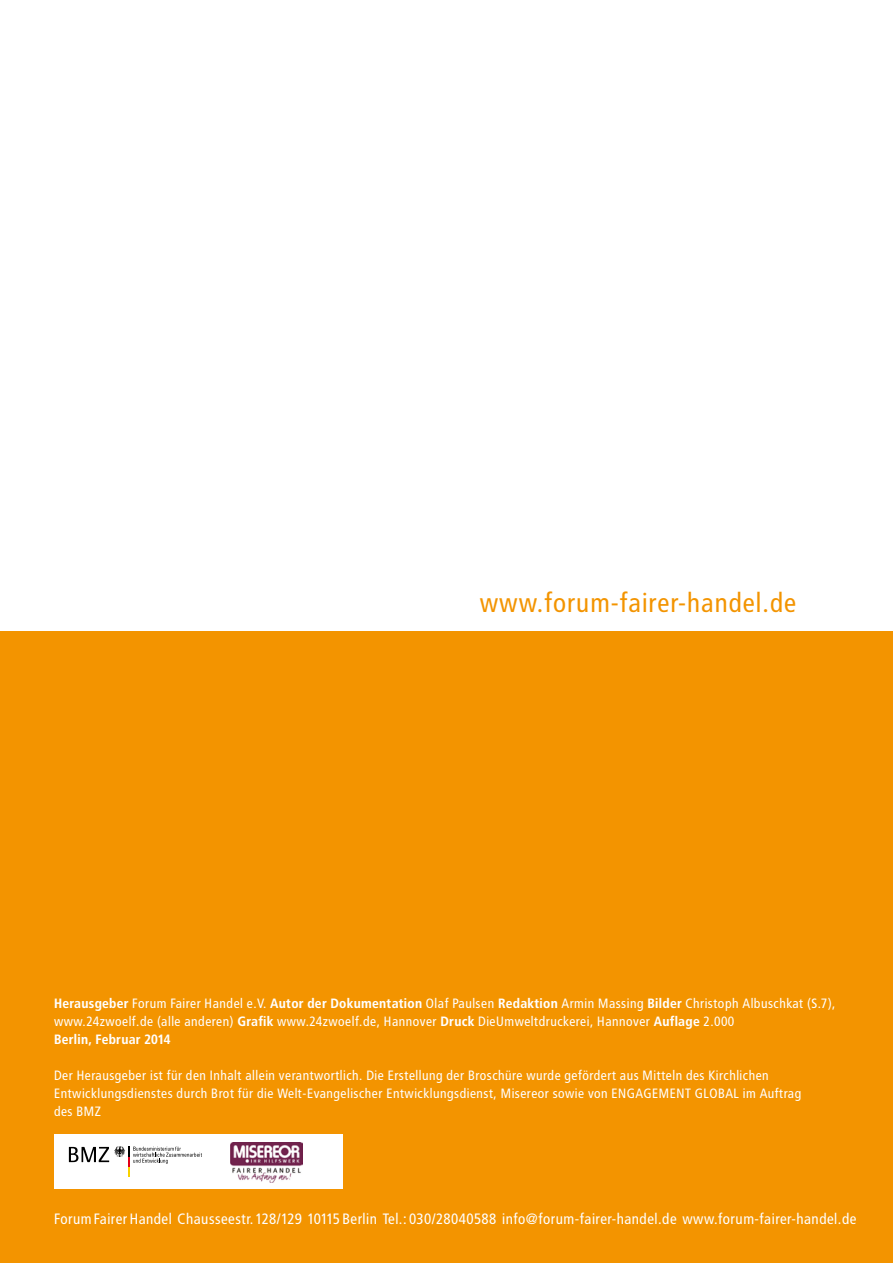
<style>
.page{position:relative;width:893px;height:1263px;background:#fff}
.page>*{position:absolute;margin:0;border:0;box-sizing:border-box;transform-origin:0 0}
.t1{font:27px "Transit";color:#f39400}
.t2{font:15px "Transit";letter-spacing:-.005em;color:#fff}
.t3{font:13.5px/18px "Transit";color:#fff}
.s1{font-weight:700}
</style>
<div class="page">
<div style="left:0;top:631px;width:893px;height:632px;background:#f39400"></div>
<div style="left:54px;top:1134px;width:289px;height:54px;background:#fff"></div>
<svg style="left:69px;top:1146px;width:133px;height:31px"></svg>
<img style="left:230px;top:1142px;width:72px;height:40px">
<h1 class="t1" style="left:480px;top:587px;width:319px">www.forum-fairer-handel.de</h1>
<p class="t3" style="left:54px;top:994px;width:784px"><span class="s1">Herausgeber</span> Forum Fairer Handel e.V. <span class="s1">Autor der Dokumentation</span> Olaf Paulsen <span class="s1">Redaktion</span> Armin Massing <span class="s1">Bilder</span> Christoph Albuschkat (S.7), www.24zwoelf.de (alle anderen) <span class="s1">Grafik</span> www.24zwoelf.de, Hannover <span class="s1">Druck</span> DieUmweltdruckerei, Hannover <span class="s1">Auflage</span> 2.000<br><span class="s1">Berlin, Februar 2014</span></p>
<p class="t3" style="left:54px;top:1066px;width:749px">Der Herausgeber ist für den Inhalt allein verantwortlich. Die Erstellung der Broschüre wurde gefördert aus Mitteln des Kirchlichen<br>Entwicklungsdienstes durch Brot für die Welt-Evangelischer Entwicklungsdienst, Misereor sowie von ENGAGEMENT GLOBAL im Auftrag des BMZ</p>
<p class="t2" style="left:54px;top:1210px;width:804px">Forum Fairer Handel Chausseestr. 128/129 10115 Berlin Tel.: 030/28040588 info@forum-fairer-handel.de www.forum-fairer-handel.de</p>
</div>
